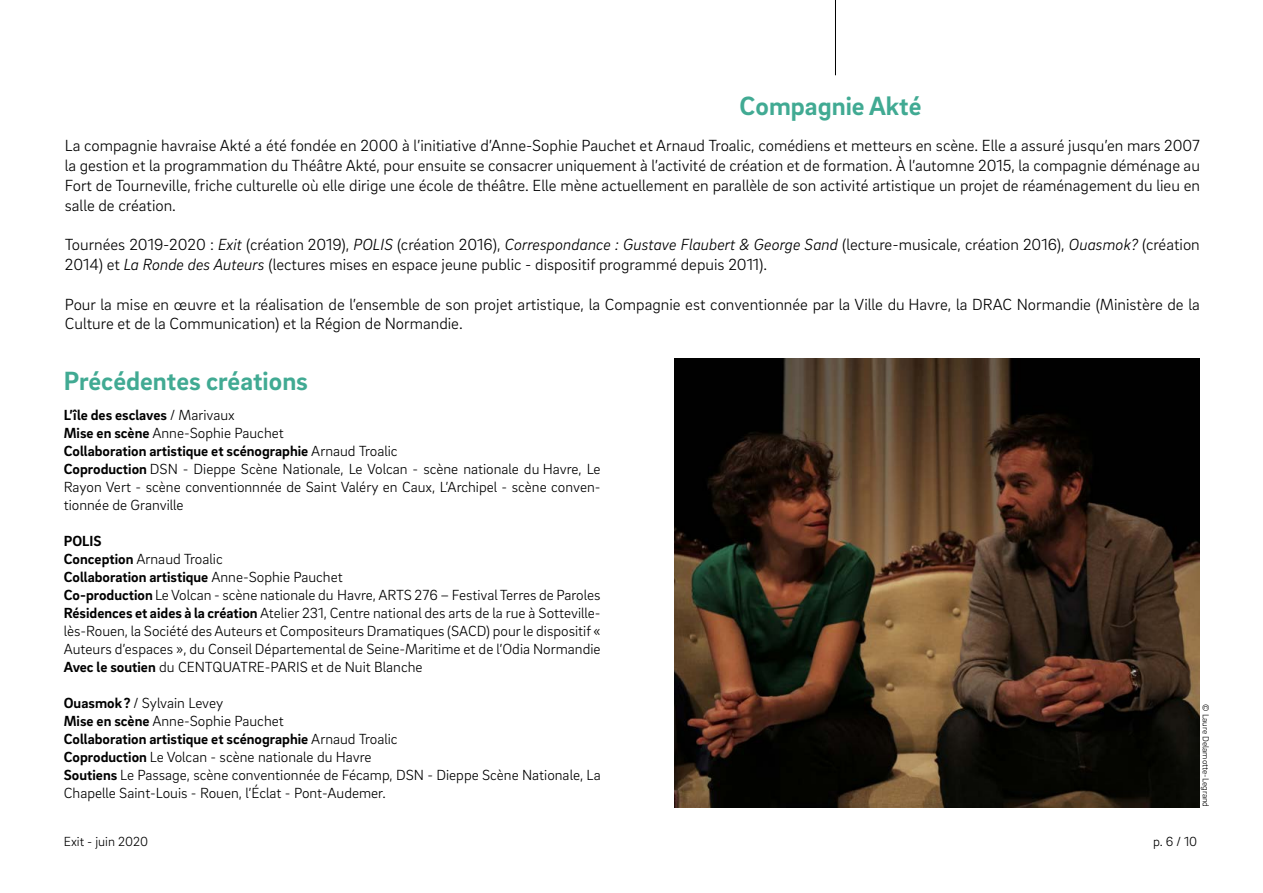
<style>
.page{position:relative;width:1263px;height:893px;background:#fff}
.page>*{position:absolute;margin:0;border:0;box-sizing:border-box;transform-origin:0 0}
.t1{font:700 27px "Brix Sans";color:#41aa93}
.t2{font:300 16.5px/19.8px "Brix Sans";color:#000}
.t3{font:300 15px/18px "Brix Sans";color:#000}
.t4{font:300 13.5px "Brix Sans";color:#000}
.t5{font:300 9px "Brix Sans";color:#000}
.s1{font-style:italic}
.s2{font-weight:700}
</style>
<div class="page">
<hr style="left:835px;top:0;width:1px;height:75px;background:#000">
<img style="left:674px;top:359px;width:525px;height:449px">
<h1 class="t1" style="left:740px;top:89px;width:183px">Compagnie Akté</h1>
<p class="t2" style="left:65px;top:135px;width:1137px;text-align:justify">La compagnie havraise Akté a été fondée en 2000 à l’initiative d’Anne-Sophie Pauchet et Arnaud Troalic, comédiens et metteurs en scène. Elle a assuré jusqu’en mars 2007 la gestion et la programmation du Théâtre Akté, pour ensuite se consacrer uniquement à l’activité de création et de formation. À l’automne 2015, la compagnie déménage au Fort de Tourneville, friche culturelle où elle dirige une école de théâtre. Elle mène actuellement en parallèle de son activité artistique un projet de réaménagement du lieu en salle de création.</p>
<p class="t2" style="left:65px;top:234px;width:1136px">Tournées 2019-2020 : <span class="s1">Exit</span> (création 2019), <span class="s1">POLIS</span> (création 2016), <span class="s1">Correspondance : Gustave Flaubert &amp; George Sand</span> (lecture-musicale, création 2016), <span class="s1">Ouasmok?</span> (création<br>2014) et <span class="s1">La Ronde des Auteurs</span> (lectures mises en espace jeune public - dispositif programmé depuis 2011).</p>
<p class="t2" style="left:65px;top:293px;width:1136px">Pour la mise en œuvre et la réalisation de l’ensemble de son projet artistique, la Compagnie est conventionnée par la Ville du Havre, la DRAC Normandie (Ministère de la<br>Culture et de la Communication) et la Région de Normandie.</p>
<h1 class="t1" style="left:64px;top:363px;width:246px">Précédentes créations</h1>
<p class="t3" style="left:64px;top:405px;width:538px"><span class="s2">L’île des esclaves</span> / Marivaux<br><span class="s2">Mise en scène</span> Anne-Sophie Pauchet<br><span class="s2">Collaboration artistique et scénographie</span> Arnaud Troalic<br><span class="s2">Coproduction</span> DSN - Dieppe Scène Nationale, Le Volcan - scène nationale du Havre, Le Rayon Vert - scène conventionnnée de Saint Valéry en Caux, L’Archipel - scène conven&shy;tionnée de Granville</p>
<p class="t3" style="left:64px;top:531px;width:538px"><span class="s2">POLIS<br>Conception</span> Arnaud Troalic<br><span class="s2">Collaboration artistique</span> Anne-Sophie Pauchet<br><span class="s2">Co-production</span> Le Volcan - scène nationale du Havre, ARTS 276 – Festival Terres de Paroles <span class="s2">Résidences et aides à la création</span> Atelier 231, Centre national des arts de la rue à Sotteville&shy;lès-Rouen, la Société des Auteurs et Compositeurs Dramatiques (SACD) pour le dispositif « Auteurs d’espaces », du Conseil Départemental de Seine-Maritime et de l’Odia Normandie <span class="s2">Avec le soutien</span> du CENTQUATRE-PARIS et de Nuit Blanche</p>
<p class="t3" style="left:64px;top:693px;width:538px"><span class="s2">Ouasmok?</span> / Sylvain Levey<br><span class="s2">Mise en scène</span> Anne-Sophie Pauchet<br><span class="s2">Collaboration artistique et scénographie</span> Arnaud Troalic<br><span class="s2">Coproduction</span> Le Volcan - scène nationale du Havre<br><span class="s2">Soutiens</span> Le Passage, scène conventionnée de Fécamp, DSN - Dieppe Scène Nationale, La Chapelle Saint-Louis - Rouen, l’Éclat - Pont-Audemer.</p>
<p class="t5" style="left:1211px;top:704px;width:104px;rotate:90deg">© Laure Delamotte-Legrand</p>
<p class="t4" style="left:64px;top:833px;width:86px">Exit - juin 2020</p>
<p class="t4" style="left:1153px;top:833px;width:46px">p. 6 / 10</p>
</div>
